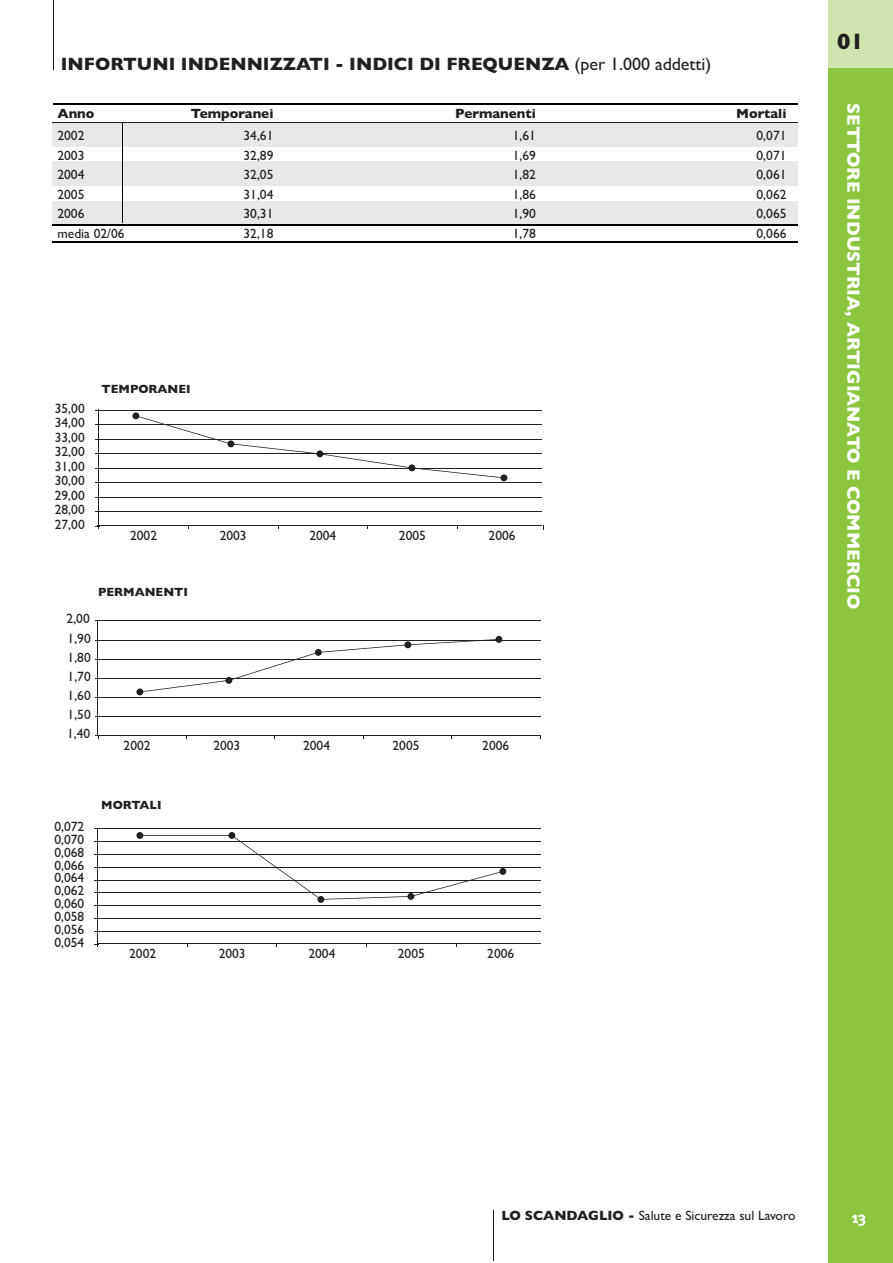
<style>
.page{position:relative;width:893px;height:1263px;background:#fff}
.page>*{position:absolute;margin:0;border:0;box-sizing:border-box;transform-origin:0 0}
.t1{font:700 22.5px "Gill Sans";color:#231f20}
.t2{font:700 18px "Gill Sans";color:#231f20}
.t3{font:700 18px "Gill Sans";color:#fff}
.t4{font:15px "Meta";color:#fff}
.t5{font:13.5px "Gill Sans";color:#231f20}
.t6{font:700 13.5px "Gill Sans";color:#231f20}
.t7{font:700 12px "Gill Sans";color:#231f20}
.s1{font-weight:400}
.s2{font-weight:700}
</style>
<div class="page">
<div style="left:828px;top:68px;width:65px;height:1195px;background:#8bc63e"></div>
<div style="left:828px;top:0;width:65px;height:68px;background:#cfe4ae"></div>
<hr style="left:493px;top:1210px;width:1px;height:51px;background:#231f20">
<hr style="left:53px;top:0;width:1px;height:69px;background:#231f20">
<hr style="left:99px;top:511px;width:443px;height:1px;background:#231f20">
<hr style="left:99px;top:497px;width:443px;height:1px;background:#231f20">
<hr style="left:99px;top:482px;width:443px;height:1px;background:#231f20">
<hr style="left:99px;top:468px;width:443px;height:1px;background:#231f20">
<hr style="left:99px;top:454px;width:443px;height:1px;background:#231f20">
<hr style="left:99px;top:439px;width:443px;height:1px;background:#231f20">
<hr style="left:99px;top:425px;width:443px;height:1px;background:#231f20">
<hr style="left:99px;top:410px;width:443px;height:1px;background:#231f20">
<hr style="left:98px;top:525px;width:444px;height:1px;background:#231f20">
<hr style="left:98px;top:410px;width:1px;height:116px;background:#231f20">
<hr style="left:98px;top:931px;width:443px;height:1px;background:#231f20">
<hr style="left:98px;top:918px;width:443px;height:1px;background:#231f20">
<hr style="left:98px;top:905px;width:443px;height:1px;background:#231f20">
<hr style="left:98px;top:893px;width:443px;height:1px;background:#231f20">
<hr style="left:98px;top:880px;width:443px;height:1px;background:#231f20">
<hr style="left:98px;top:867px;width:443px;height:1px;background:#231f20">
<hr style="left:98px;top:854px;width:443px;height:1px;background:#231f20">
<hr style="left:98px;top:841px;width:443px;height:1px;background:#231f20">
<hr style="left:98px;top:829px;width:443px;height:1px;background:#231f20">
<hr style="left:97px;top:943px;width:443px;height:1px;background:#231f20">
<hr style="left:97px;top:828px;width:1px;height:116px;background:#231f20">
<div style="left:52px;top:122px;width:746px;height:24px;background:#e7e8e9"></div>
<div style="left:52px;top:161px;width:746px;height:24px;background:#e7e8e9"></div>
<div style="left:52px;top:202px;width:746px;height:24px;background:#e7e8e9"></div>
<hr style="left:53px;top:103px;width:745px;height:1px;background:#000">
<hr style="left:52px;top:122px;width:746px;height:1px;background:#231f20">
<hr style="left:52px;top:225px;width:746px;height:1px;background:#000">
<hr style="left:52px;top:241px;width:746px;height:2px;background:#000">
<hr style="left:122px;top:123px;width:1px;height:99px;background:#000">
<div style="left:132px;top:412px;width:7px;height:7px;background:#231f20;border-radius:50%"></div>
<div style="left:136px;top:688px;width:7px;height:7px;background:#231f20;border-radius:50%"></div>
<div style="left:136px;top:832px;width:7px;height:7px;background:#231f20;border-radius:50%"></div>
<div style="left:228px;top:832px;width:7px;height:7px;background:#231f20;border-radius:50%"></div>
<div style="left:317px;top:896px;width:7px;height:7px;background:#231f20;border-radius:50%"></div>
<div style="left:499px;top:868px;width:7px;height:7px;background:#231f20;border-radius:50%"></div>
<div style="left:495px;top:636px;width:7px;height:7px;background:#231f20;border-radius:50%"></div>
<div style="left:500px;top:474px;width:7px;height:7px;background:#231f20;border-radius:50%"></div>
<svg style="left:136px;top:415px;width:368px;height:63px"></svg>
<hr style="left:98px;top:716px;width:442px;height:1px;background:#231f20">
<hr style="left:98px;top:697px;width:442px;height:1px;background:#231f20">
<hr style="left:98px;top:678px;width:442px;height:1px;background:#231f20">
<hr style="left:98px;top:659px;width:442px;height:1px;background:#231f20">
<hr style="left:98px;top:640px;width:442px;height:1px;background:#231f20">
<hr style="left:98px;top:621px;width:442px;height:1px;background:#231f20">
<hr style="left:97px;top:735px;width:443px;height:1px;background:#231f20">
<hr style="left:97px;top:620px;width:1px;height:115px;background:#231f20">
<svg style="left:140px;top:639px;width:359px;height:53px"></svg>
<svg style="left:140px;top:835px;width:363px;height:65px"></svg>
<h2 class="t2" style="left:61px;top:54px;width:652px">INFORTUNI INDENNIZZATI - INDICI DI FREQUENZA <span class="s1">(per 1.000 addetti)</span></h2>
<p class="t6" style="left:57px;top:105px;width:39px">Anno</p>
<p class="t6" style="left:191px;top:105px;width:84px">Temporanei</p>
<p class="t6" style="left:455px;top:105px;width:82px">Permanenti</p>
<p class="t6" style="left:736px;top:105px;width:52px">Mortali</p>
<p class="t5" style="left:57px;top:128px;width:28px">2002</p>
<p class="t5" style="left:244px;top:128px;width:31px">34,61</p>
<p class="t5" style="left:513px;top:128px;width:25px">1,61</p>
<p class="t5" style="left:757px;top:128px;width:31px">0,071</p>
<p class="t5" style="left:57px;top:147px;width:28px">2003</p>
<p class="t5" style="left:244px;top:147px;width:31px">32,89</p>
<p class="t5" style="left:513px;top:147px;width:25px">1,69</p>
<p class="t5" style="left:757px;top:147px;width:31px">0,071</p>
<p class="t5" style="left:57px;top:167px;width:28px">2004</p>
<p class="t5" style="left:244px;top:167px;width:31px">32,05</p>
<p class="t5" style="left:513px;top:167px;width:25px">1,82</p>
<p class="t5" style="left:757px;top:167px;width:31px">0,061</p>
<p class="t5" style="left:57px;top:186px;width:28px">2005</p>
<p class="t5" style="left:244px;top:186px;width:31px">31,04</p>
<p class="t5" style="left:513px;top:186px;width:25px">1,86</p>
<p class="t5" style="left:757px;top:186px;width:31px">0,062</p>
<p class="t5" style="left:57px;top:206px;width:28px">2006</p>
<p class="t5" style="left:244px;top:206px;width:31px">30,31</p>
<p class="t5" style="left:513px;top:206px;width:25px">1,90</p>
<p class="t5" style="left:757px;top:206px;width:31px">0,065</p>
<p class="t5" style="left:57px;top:225px;width:69px">media 02/06</p>
<p class="t5" style="left:244px;top:225px;width:31px">32,18</p>
<p class="t5" style="left:513px;top:225px;width:25px">1,78</p>
<p class="t5" style="left:756px;top:225px;width:31px">0,066</p>
<p class="t5" style="left:55px;top:400px;width:31px">35,00</p>
<p class="t5" style="left:55px;top:415px;width:31px">34,00</p>
<p class="t5" style="left:55px;top:429px;width:31px">33,00</p>
<p class="t5" style="left:55px;top:444px;width:31px">32,00</p>
<p class="t5" style="left:55px;top:458px;width:31px">31,00</p>
<p class="t5" style="left:55px;top:473px;width:31px">30,00</p>
<p class="t5" style="left:55px;top:487px;width:31px">29,00</p>
<p class="t5" style="left:55px;top:502px;width:31px">28,00</p>
<p class="t5" style="left:55px;top:516px;width:31px">27,00</p>
<p class="t7" style="left:102px;top:382px;width:91px">TEMPORANEI</p>
<p class="t5" style="left:130px;top:528px;width:28px">2002</p>
<p class="t5" style="left:220px;top:528px;width:28px">2003</p>
<p class="t5" style="left:309px;top:528px;width:28px">2004</p>
<p class="t5" style="left:399px;top:528px;width:28px">2005</p>
<p class="t5" style="left:489px;top:528px;width:28px">2006</p>
<p class="t5" style="left:67px;top:611px;width:25px">2,00</p>
<p class="t5" style="left:68px;top:630px;width:25px">1,90</p>
<p class="t5" style="left:68px;top:649px;width:25px">1,80</p>
<p class="t5" style="left:68px;top:668px;width:25px">1,70</p>
<p class="t5" style="left:68px;top:687px;width:25px">1,60</p>
<p class="t5" style="left:68px;top:706px;width:25px">1,50</p>
<p class="t5" style="left:67px;top:725px;width:25px">1,40</p>
<p class="t7" style="left:98px;top:585px;width:91px">PERMANENTI</p>
<p class="t5" style="left:124px;top:737px;width:28px">2002</p>
<p class="t5" style="left:213px;top:737px;width:28px">2003</p>
<p class="t5" style="left:303px;top:737px;width:28px">2004</p>
<p class="t5" style="left:393px;top:737px;width:28px">2005</p>
<p class="t5" style="left:482px;top:737px;width:28px">2006</p>
<p class="t5" style="left:54px;top:819px;width:31px">0,072</p>
<p class="t5" style="left:54px;top:832px;width:31px">0,070</p>
<p class="t5" style="left:54px;top:844px;width:31px">0,068</p>
<p class="t5" style="left:54px;top:857px;width:31px">0,066</p>
<p class="t5" style="left:54px;top:870px;width:31px">0,064</p>
<p class="t5" style="left:54px;top:883px;width:31px">0,062</p>
<p class="t5" style="left:54px;top:896px;width:31px">0,060</p>
<p class="t5" style="left:54px;top:908px;width:31px">0,058</p>
<p class="t5" style="left:54px;top:921px;width:31px">0,056</p>
<p class="t5" style="left:54px;top:934px;width:31px">0,054</p>
<p class="t7" style="left:101px;top:798px;width:62px">MORTALI</p>
<p class="t5" style="left:129px;top:945px;width:28px">2002</p>
<p class="t5" style="left:219px;top:945px;width:28px">2003</p>
<p class="t5" style="left:308px;top:945px;width:28px">2004</p>
<p class="t5" style="left:398px;top:945px;width:28px">2005</p>
<p class="t5" style="left:487px;top:945px;width:28px">2006</p>
<h1 class="t1" style="left:837px;top:28px;width:28px">01</h1>
<h2 class="t3" style="left:864px;top:103px;width:508px;rotate:90deg">SETTORE INDUSTRIA, ARTIGIANATO E COMMERCIO</h2>
<p class="t5" style="left:502px;top:1207px;width:295px"><span class="s2">LO SCANDAGLIO -</span> Salute e Sicurezza sul Lavoro</p>
<p class="t4" style="left:852px;top:1209px;width:16px">13</p>
</div>
